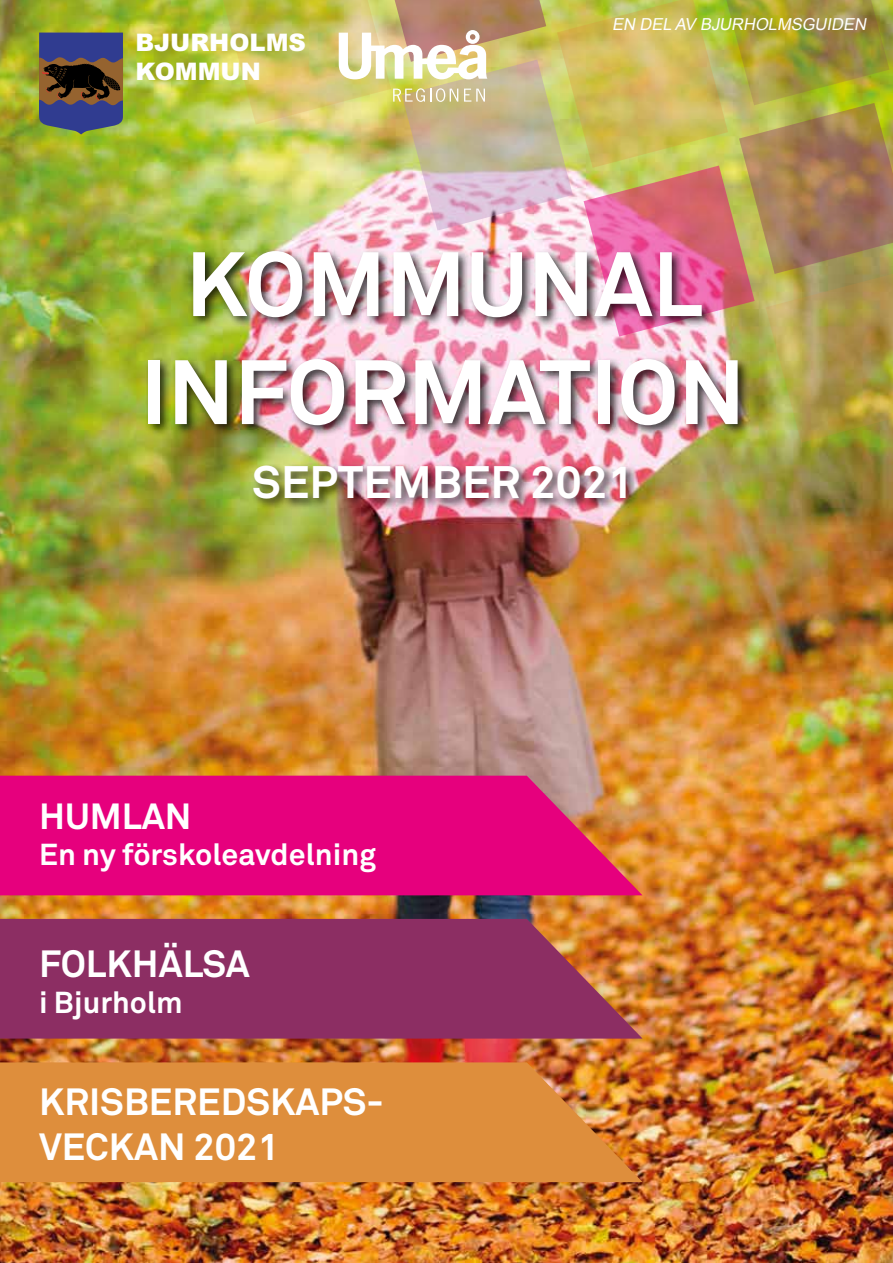
<style>
.page{position:relative;width:893px;height:1263px;background:#fff}
.page>*{position:absolute;margin:0;border:0;box-sizing:border-box;transform-origin:0 0}
.t1{font:700 90px/108px "Akkurat";color:#fff;text-align:center}
.t2{font:700 45px "Akkurat";color:#fff}
.t3{font:700 37.5px/45px "Akkurat";color:#fff}
.t4{font:700 36px "Akkurat";color:#fff}
.t5{font:700 30px "Akkurat";color:#fff}
.t6{font:900 24.15px/29.1px "Arial";color:#fff}
.t7{font:italic 16.5px "Arial";color:#fff}
</style>
<div class="page">
<img style="left:0;top:0;width:893px;height:1263px">
<svg style="left:0;top:919px;width:642px;height:119px;fill:#8c2e63"></svg>
<svg style="left:0;top:1062px;width:642px;height:120px;fill:#de8e3c"></svg>
<div style="left:145px;top:247px;width:605px;height:263px;background:#000;opacity:.75"></div>
<svg style="left:39px;top:33px;width:84px;height:101px"></svg>
<img style="left:220px;top:0;width:673px;height:443px">
<svg style="left:0;top:776px;width:642px;height:119px;fill:#e6007d"></svg>
<p class="t6" style="left:135px;top:27px;width:172px">BJURHOLMS<br>KOMMUN</p>
<p class="t7" style="left:612px;top:13px;width:259px">EN DEL AV BJURHOLMSGUIDEN</p>
<h1 class="t1" style="left:141px;top:231px;width:606px">KOMMUNAL<br>INFORMATION</h1>
<p class="t2" style="left:252px;top:453px;width:383px">SEPTEMBER 2021</p>
<p class="t4" style="left:39px;top:793px;width:154px">HUMLAN</p>
<p class="t5" style="left:39px;top:835px;width:338px">En ny förskoleavdelning</p>
<p class="t3" style="left:39px;top:941px;width:212px">FOLKHÄLSA</p>
<p class="t5" style="left:39px;top:983px;width:145px">i Bjurholm</p>
<p class="t3" style="left:39px;top:1079px;width:346px">KRISBEREDSKAPS-<br>VECKAN 2021</p>
</div>
